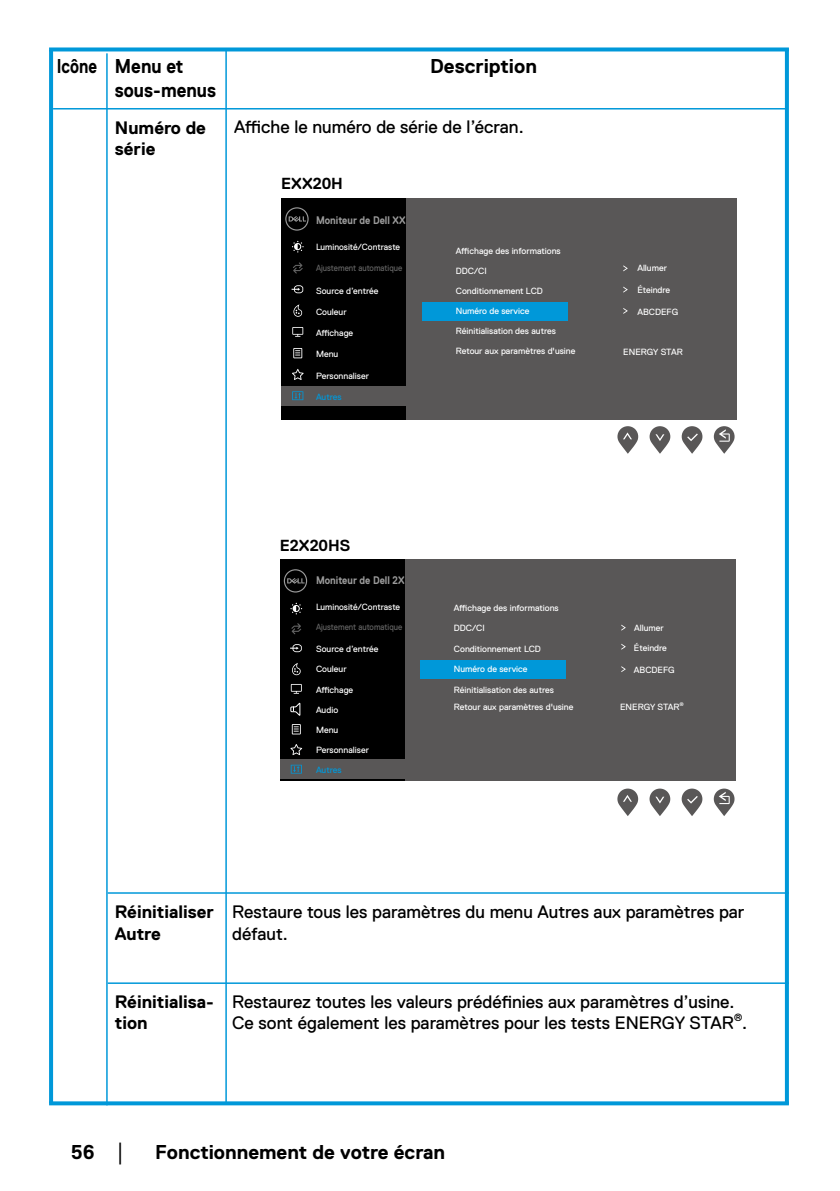
<style>
.page{position:relative;width:840px;height:1191px;background:#fff}
.page>*{position:absolute;margin:0;border:0;box-sizing:border-box;transform-origin:0 0}
.t1{font:700 20px "Dell Replica";color:#000}
.t2{font:700 20px/24px "Dell Replica";color:#000;scale:.8 1}
.t3{font:18px/21.6px "Dell Replica";color:#000}
.t4{font:700 18px/21.6px "Dell Replica";color:#000}
.t5{font:700 16px "Dell Replica";color:#000}
.t6{font:700 11px "Dell Replica";color:#9b9b9b;scale:.88 1}
.t7{font:10.4px "Dell Replica";color:#000}
.t8{font:9px/19.4px "Dell Replica";color:#fff}
.t9{font:9px "Dell Replica";color:#636363;scale:.9 1}
.t10{font:9px "Dell Replica";color:#0098d9}
.t11{font:5.2px "Dell Replica";color:#fff}
.s1{font-family:"Arial";font-weight:400;font-size:18px}
</style>
<div class="page">
<hr style="left:53px;top:108px;width:734px;height:1px;background:#0098d9">
<hr style="left:108px;top:892px;width:680px;height:1px;background:#0098d9">
<hr style="left:108px;top:982px;width:680px;height:2px;background:#0098d9">
<hr style="left:106px;top:53px;width:2px;height:1052px;background:#0098d9">
<hr style="left:225px;top:50px;width:2px;height:1054px;background:#0098d9">
<div style="left:281px;top:198px;width:455px;height:221px;background:#595757"></div>
<div style="left:281px;top:198px;width:125px;height:221px;background:#000"></div>
<div style="left:281px;top:386px;width:125px;height:20px;background:#595757"></div>
<svg style="left:285px;top:207px;width:23px;height:24px"></svg>
<svg style="left:292px;top:241px;width:11px;height:11px"></svg>
<svg style="left:293px;top:262px;width:9px;height:11px"></svg>
<svg style="left:293px;top:304px;width:9px;height:13px"></svg>
<svg style="left:292px;top:327px;width:11px;height:10px"></svg>
<svg style="left:293px;top:348px;width:9px;height:10px"></svg>
<svg style="left:292px;top:369px;width:11px;height:11px"></svg>
<svg style="left:292px;top:391px;width:11px;height:9px"></svg>
<svg style="left:291px;top:285px;width:12px;height:8px"></svg>
<svg style="left:713px;top:426px;width:21px;height:28px"></svg>
<svg style="left:649px;top:426px;width:21px;height:28px"></svg>
<svg style="left:617px;top:426px;width:21px;height:28px"></svg>
<svg style="left:681px;top:426px;width:21px;height:28px"></svg>
<div style="left:422px;top:302px;width:145px;height:19px;background:#0098d9"></div>
<svg style="left:623px;top:265px;width:4px;height:6px"></svg>
<svg style="left:623px;top:286px;width:4px;height:7px"></svg>
<svg style="left:623px;top:308px;width:4px;height:6px"></svg>
<svg style="left:713px;top:788px;width:21px;height:28px"></svg>
<svg style="left:649px;top:788px;width:21px;height:28px"></svg>
<svg style="left:617px;top:788px;width:20px;height:28px"></svg>
<svg style="left:681px;top:788px;width:21px;height:28px"></svg>
<div style="left:279px;top:560px;width:456px;height:221px;background:#595757"></div>
<div style="left:279px;top:560px;width:125px;height:221px;background:#000"></div>
<div style="left:279px;top:759px;width:125px;height:19px;background:#595757"></div>
<svg style="left:284px;top:569px;width:23px;height:23px"></svg>
<svg style="left:290px;top:603px;width:12px;height:11px"></svg>
<svg style="left:291px;top:623px;width:10px;height:11px"></svg>
<svg style="left:292px;top:663px;width:8px;height:12px"></svg>
<svg style="left:291px;top:684px;width:10px;height:9px"></svg>
<svg style="left:292px;top:724px;width:8px;height:10px"></svg>
<svg style="left:290px;top:744px;width:12px;height:11px"></svg>
<svg style="left:290px;top:764px;width:12px;height:9px"></svg>
<svg style="left:290px;top:644px;width:11px;height:8px"></svg>
<svg style="left:290px;top:702px;width:11px;height:14px"></svg>
<svg style="left:621px;top:624px;width:4px;height:6px"></svg>
<svg style="left:621px;top:643px;width:4px;height:7px"></svg>
<svg style="left:621px;top:666px;width:4px;height:6px"></svg>
<svg style="left:784px;top:51px;width:4px;height:1050px;background:#39afe1"></svg>
<svg style="left:49px;top:51px;width:4px;height:1050px;background:#0499d9"></svg>
<svg style="left:49px;top:47px;width:739px;height:4px;background:#1fa4dd"></svg>
<svg style="left:49px;top:1101px;width:739px;height:4px;background:#17a1dc"></svg>
<div style="left:420px;top:660px;width:145px;height:18px;background:#0098d9"></div>
<h1 class="t2" style="left:115px;top:54px;width:128px;text-indent:-58px">Icône Menu et sous-menus</h1>
<h1 class="t1" style="left:430px;top:55px;width:108px">Description</h1>
<h2 class="t4" style="left:115px;top:117px;width:93px">Numéro de série</h2>
<h2 class="t3" style="left:234px;top:116px;width:291px">Affiche le numéro de série de l’écran.</h2>
<h3 class="t5" style="left:281px;top:175px;width:63px">EXX20H</h3>
<p class="t6" style="left:316px;top:215px;width:103px">Moniteur de Dell XX</p>
<p class="t8" style="left:316px;top:237px;width:85px">Luminosité/Contraste</p>
<p class="t9" style="left:316px;top:262px;width:97px">Ajustement automatique</p>
<p class="t8" style="left:316px;top:281px;width:64px">Source d’entrée</p>
<p class="t8" style="left:316px;top:302px;width:32px">Couleur</p>
<p class="t8" style="left:316px;top:323px;width:39px">Affichage</p>
<p class="t8" style="left:316px;top:344px;width:24px">Menu</p>
<p class="t8" style="left:316px;top:366px;width:54px">Personnaliser</p>
<p class="t10" style="left:316px;top:392px;width:27px">Autres</p>
<p class="t8" style="left:455px;top:241px;width:106px">Affichage des informations</p>
<p class="t8" style="left:455px;top:261px;width:32px">DDC/CI</p>
<p class="t8" style="left:455px;top:281px;width:88px">Conditionnement LCD</p>
<p class="t8" style="left:455px;top:301px;width:75px">Numéro de service</p>
<p class="t8" style="left:455px;top:321px;width:101px">Réinitialisation des autres</p>
<p class="t8" style="left:455px;top:341px;width:121px">Retour aux paramètres d'usine</p>
<p class="t8" style="left:637px;top:258px;width:31px">Allumer</p>
<p class="t8" style="left:637px;top:280px;width:34px">Éteindre</p>
<p class="t8" style="left:637px;top:302px;width:42px">ABCDEFG</p>
<p class="t8" style="left:623px;top:342px;width:61px">ENERGY STAR</p>
<h3 class="t5" style="left:279px;top:537px;width:72px">E2X20HS</h3>
<p class="t6" style="left:316px;top:574px;width:102px">Moniteur de Dell 2X</p>
<p class="t8" style="left:316px;top:597px;width:85px">Luminosité/Contraste</p>
<p class="t9" style="left:316px;top:622px;width:97px">Ajustement automatique</p>
<p class="t8" style="left:316px;top:639px;width:64px">Source d’entrée</p>
<p class="t8" style="left:316px;top:659px;width:32px">Couleur</p>
<p class="t8" style="left:316px;top:680px;width:39px">Affichage</p>
<p class="t8" style="left:316px;top:700px;width:24px">Audio</p>
<p class="t8" style="left:316px;top:720px;width:24px">Menu</p>
<p class="t8" style="left:316px;top:740px;width:54px">Personnaliser</p>
<p class="t10" style="left:316px;top:764px;width:27px">Autres</p>
<p class="t8" style="left:453px;top:598px;width:106px">Affichage des informations</p>
<p class="t8" style="left:453px;top:618px;width:32px">DDC/CI</p>
<p class="t8" style="left:633px;top:618px;width:34px">Allumer<br>Éteindre</p>
<p class="t8" style="left:633px;top:660px;width:42px">ABCDEFG</p>
<p class="t8" style="left:453px;top:681px;width:121px;line-height:17px">Réinitialisation des autres<br>Retour aux paramètres d'usine</p>
<p class="t8" style="left:453px;top:639px;width:88px">Conditionnement LCD</p>
<p class="t8" style="left:453px;top:659px;width:75px">Numéro de service</p>
<p class="t8" style="left:619px;top:697px;width:61px">ENERGY STAR</p>
<p class="t11" style="left:679px;top:701px;width:6px">®</p>
<h2 class="t4" style="left:115px;top:901px;width:100px">Réinitialiser<br>Autre</h2>
<h2 class="t3" style="left:232px;top:901px;width:513px">Restaure tous les paramètres du menu Autres aux paramètres par défaut.</h2>
<h2 class="t4" style="left:115px;top:991px;width:100px">Réinitialisa&shy;tion</h2>
<h2 class="t3" style="left:232px;top:991px;width:503px">Restaurez toutes les valeurs prédéfinies aux paramètres d’usine.<br>Ce sont également les paramètres pour les tests ENERGY STAR</h2>
<p class="t7" style="left:733px;top:1011px;width:10px">®</p>
<h2 class="t3" style="left:741px;top:1012px;width:7px">.</h2>
<h1 class="t1" style="left:71px;top:1141px;width:57px">56 <span class="s1">│</span></h1>
<h1 class="t1" style="left:155px;top:1141px;width:291px">Fonctionnement de votre écran</h1>
</div>
